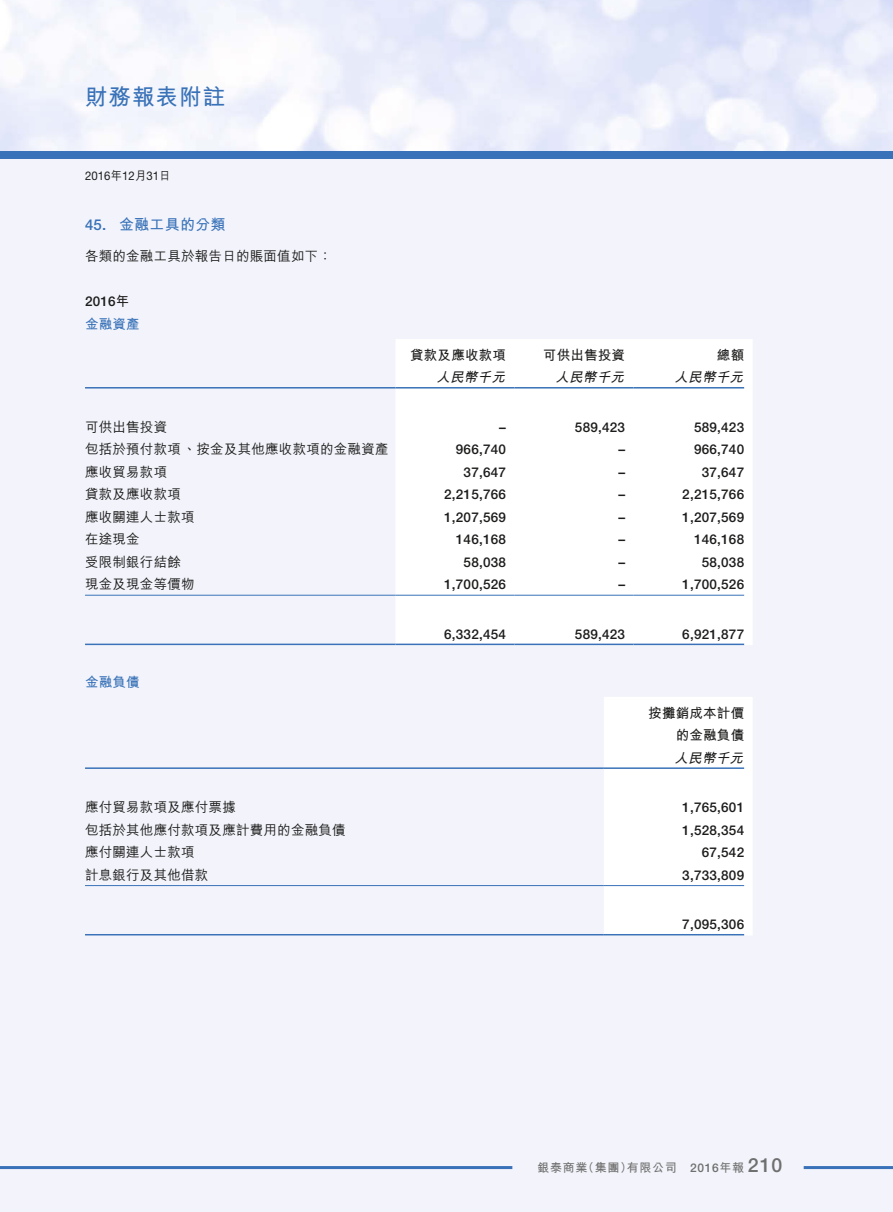
<style>
.page{position:relative;width:893px;height:1212px;background:#f3f4fb}
.page>*{position:absolute;margin:0;border:0;box-sizing:border-box;transform-origin:0 0}
.t1{font:700 22.5px "M Hei HK";letter-spacing:.045em;color:#3972b8}
.t2{font:500 19.5px "Helvetica Neue LT Std";color:#6f6f6f}
.t3{font:700 15px "M Hei HK";letter-spacing:.015em;color:#3972b8}
.t4{font:500 15px "Helvetica Neue LT Std";color:#3972b8}
.t5{font:500 13.5px "Helvetica Neue LT Std";letter-spacing:.015em;color:#1c1c1b}
.t6{font:500 13.5px "M Hei HK";letter-spacing:.015em;color:#1c1c1b}
.t7{font:700 13.5px/22.5px "M Hei HK";letter-spacing:.015em;color:#1c1c1b;text-align:right}
.t8{font:italic 700 13.5px "M Hei HK";color:#1c1c1b}
.t9{font:700 13.5px "M Hei HK";letter-spacing:.015em;color:#3972b8}
.t10{font:700 12px "M Hei HK";letter-spacing:.055em;color:#6f6f6f}
.t11{font:12px "Helvetica Neue LT Std";letter-spacing:.005em;color:#1c1c1b;scale:.95 1}
.t12{font:500 12px "Helvetica Neue LT Std";color:#6f6f6f}
.s1{font-family:"M Hei HK";font-weight:500}
.s2{font-family:"M Hei HK";font-weight:700}
</style>
<div class="page">
<img style="left:0;top:0;width:893px;height:151px">
<div style="left:0;top:151px;width:893px;height:8px;background:#3972b8"></div>
<hr style="left:804px;top:1166px;width:89px;height:3px;background:#3972b8">
<hr style="left:0;top:1166px;width:512px;height:3px;background:#3972b8">
<div style="left:395px;top:339px;width:357px;height:306px;background:#fff"></div>
<hr style="left:85px;top:387px;width:310px;height:1px;background:#3972b8">
<hr style="left:395px;top:387px;width:119px;height:1px;background:#3972b8">
<hr style="left:514px;top:387px;width:120px;height:1px;background:#3972b8">
<hr style="left:634px;top:387px;width:110px;height:1px;background:#3972b8">
<hr style="left:85px;top:595px;width:310px;height:1px;background:#3972b8">
<hr style="left:395px;top:595px;width:119px;height:1px;background:#3972b8">
<hr style="left:514px;top:595px;width:120px;height:1px;background:#3972b8">
<hr style="left:634px;top:595px;width:110px;height:1px;background:#3972b8">
<hr style="left:85px;top:644px;width:310px;height:1px;background:#3972b8">
<hr style="left:395px;top:644px;width:119px;height:1px;background:#3972b8">
<hr style="left:514px;top:644px;width:120px;height:1px;background:#3972b8">
<hr style="left:634px;top:644px;width:110px;height:1px;background:#3972b8">
<div style="left:604px;top:697px;width:148px;height:238px;background:#fff"></div>
<hr style="left:85px;top:767px;width:519px;height:2px;background:#3972b8">
<hr style="left:604px;top:767px;width:140px;height:2px;background:#3972b8">
<hr style="left:85px;top:885px;width:519px;height:1px;background:#3972b8">
<hr style="left:604px;top:885px;width:140px;height:1px;background:#3972b8">
<hr style="left:85px;top:934px;width:519px;height:1px;background:#3972b8">
<hr style="left:604px;top:934px;width:140px;height:1px;background:#3972b8">
<h1 class="t1" style="left:85px;top:81px;width:142px">財務報表附註</h1>
<p class="t11" style="left:85px;top:169px;width:92px">2016<span class="s1">年</span>12<span class="s1">月</span>31<span class="s1">日</span></p>
<p class="t3" style="left:119px;top:214px;width:108px">金融工具的分類</p>
<p class="t4" style="left:85px;top:216px;width:23px">45.</p>
<p class="t6" style="left:85px;top:246px;width:248px">各類的金融工具於報告日的賬面值如下：</p>
<p class="t5" style="left:85px;top:293px;width:46px">2016<span class="s2">年</span></p>
<p class="t9" style="left:85px;top:314px;width:56px">金融資產</p>
<p class="t6" style="left:85px;top:417px;width:84px">可供出售投資</p>
<p class="t6" style="left:85px;top:440px;width:305px">包括於預付款項、按金及其他應收款項的金融資產</p>
<p class="t6" style="left:85px;top:462px;width:84px">應收貿易款項</p>
<p class="t6" style="left:85px;top:485px;width:97px">貸款及應收款項</p>
<p class="t6" style="left:85px;top:507px;width:111px">應收關連人士款項</p>
<p class="t6" style="left:85px;top:530px;width:56px">在途現金</p>
<p class="t6" style="left:85px;top:552px;width:97px">受限制銀行結餘</p>
<p class="t6" style="left:85px;top:575px;width:111px">現金及現金等價物</p>
<p class="t9" style="left:85px;top:672px;width:56px">金融負債</p>
<p class="t7" style="left:410px;top:343px;width:97px">貸款及應收款項</p>
<p class="t8" style="left:436px;top:367px;width:74px">人民幣千元</p>
<p class="t5" style="left:499px;top:419px;width:8px">–</p>
<p class="t5" style="left:456px;top:441px;width:52px">966,740</p>
<p class="t5" style="left:464px;top:464px;width:44px">37,647</p>
<p class="t5" style="left:444px;top:486px;width:63px">2,215,766</p>
<p class="t5" style="left:444px;top:509px;width:63px">1,207,569</p>
<p class="t5" style="left:456px;top:531px;width:52px">146,168</p>
<p class="t5" style="left:464px;top:554px;width:44px">58,038</p>
<p class="t5" style="left:444px;top:576px;width:63px">1,700,526</p>
<p class="t5" style="left:444px;top:626px;width:63px">6,332,454</p>
<p class="t6" style="left:85px;top:797px;width:152px">應付貿易款項及應付票據</p>
<p class="t6" style="left:85px;top:820px;width:262px">包括於其他應付款項及應計費用的金融負債</p>
<p class="t6" style="left:85px;top:842px;width:111px">應付關連人士款項</p>
<p class="t6" style="left:85px;top:865px;width:125px">計息銀行及其他借款</p>
<p class="t7" style="left:543px;top:343px;width:84px">可供出售投資</p>
<p class="t7" style="left:717px;top:343px;width:29px">總額</p>
<p class="t8" style="left:555px;top:367px;width:74px">人民幣千元</p>
<p class="t8" style="left:675px;top:367px;width:74px">人民幣千元</p>
<p class="t5" style="left:575px;top:419px;width:52px">589,423</p>
<p class="t5" style="left:694px;top:419px;width:52px">589,423</p>
<p class="t5" style="left:618px;top:441px;width:8px">–</p>
<p class="t5" style="left:694px;top:441px;width:52px">966,740</p>
<p class="t5" style="left:618px;top:464px;width:8px">–</p>
<p class="t5" style="left:702px;top:464px;width:44px">37,647</p>
<p class="t5" style="left:618px;top:486px;width:8px">–</p>
<p class="t5" style="left:682px;top:486px;width:63px">2,215,766</p>
<p class="t5" style="left:618px;top:509px;width:8px">–</p>
<p class="t5" style="left:682px;top:509px;width:63px">1,207,569</p>
<p class="t5" style="left:618px;top:531px;width:8px">–</p>
<p class="t5" style="left:694px;top:531px;width:52px">146,168</p>
<p class="t5" style="left:618px;top:554px;width:8px">–</p>
<p class="t5" style="left:702px;top:554px;width:44px">58,038</p>
<p class="t5" style="left:618px;top:576px;width:8px">–</p>
<p class="t5" style="left:682px;top:576px;width:63px">1,700,526</p>
<p class="t5" style="left:575px;top:626px;width:52px">589,423</p>
<p class="t5" style="left:682px;top:626px;width:63px">6,921,877</p>
<p class="t7" style="left:648px;top:700px;width:97px">按攤銷成本計價的金融負債</p>
<p class="t8" style="left:675px;top:748px;width:74px">人民幣千元</p>
<p class="t5" style="left:682px;top:799px;width:63px">1,765,601</p>
<p class="t5" style="left:682px;top:822px;width:63px">1,528,354</p>
<p class="t5" style="left:702px;top:844px;width:44px">67,542</p>
<p class="t5" style="left:682px;top:867px;width:63px">3,733,809</p>
<p class="t5" style="left:682px;top:916px;width:63px">7,095,306</p>
<p class="t10" style="left:582px;top:1159px;width:52px">（集團）</p>
<p class="t10" style="left:537px;top:1159px;width:52px">銀泰商業</p>
<p class="t10" style="left:627px;top:1159px;width:52px">有限公司</p>
<h2 class="t2" style="left:748px;top:1153px;width:36px">210</h2>
<p class="t12" style="left:690px;top:1160px;width:56px">2016<span class="s2">年報</span></p>
</div>
